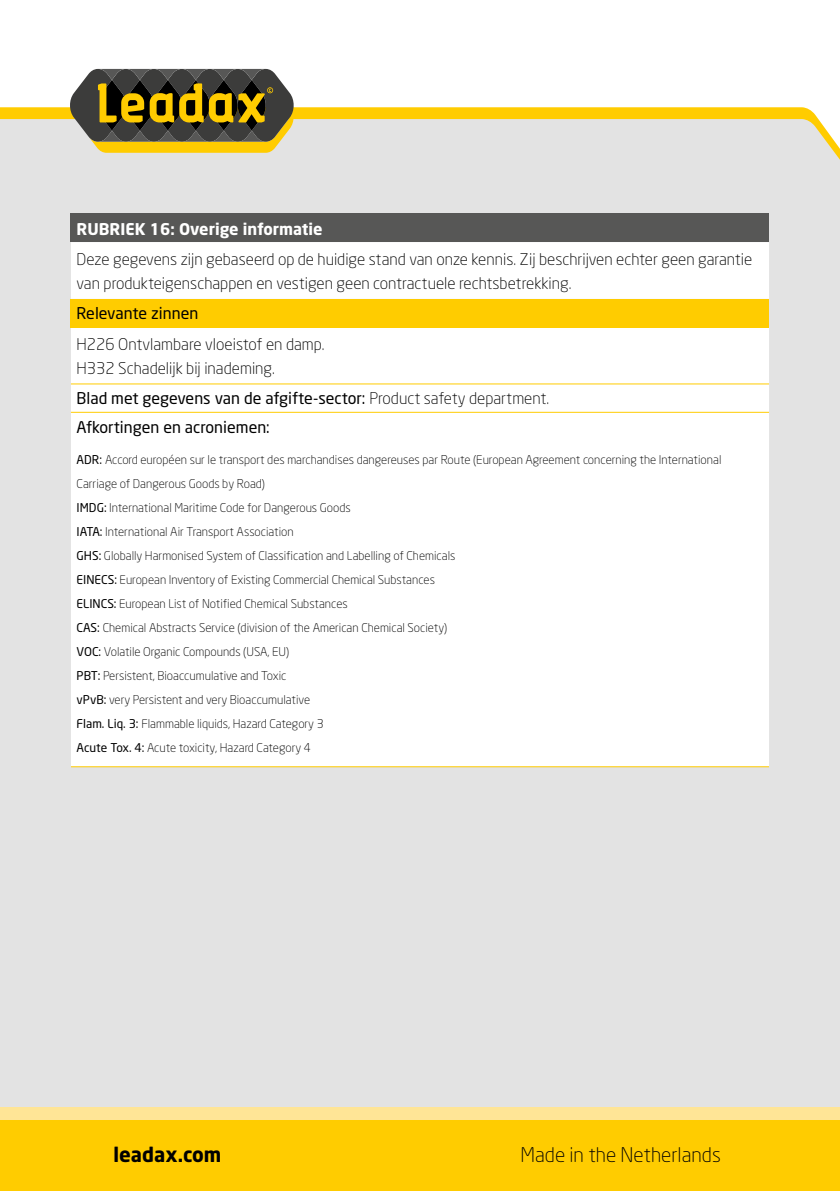
<style>
.page{position:relative;width:840px;height:1191px;background:#fff}
.page>*{position:absolute;margin:0;border:0;box-sizing:border-box;transform-origin:0 0}
.t1{font:300 20px "Neo Sans";color:#000}
.t2{font:700 20px "Neo Sans";color:#000}
.t3{font:300 16px/24px "Neo Sans";color:#000}
.t4{font:16px/28.6px "Neo Sans";color:#000}
.t5{font:700 16px "Neo Sans";color:#fff}
.t6{font:300 12px/24px "Neo Sans";color:#000}
.s1{font-weight:300}
.s2{font-weight:400}
</style>
<div class="page">
<div style="left:0;top:182px;width:839px;height:925px;background:#e3e3e3"></div>
<div style="left:0;top:1120px;width:839px;height:71px;background:#fc0"></div>
<svg style="left:0;top:107px;width:839px;height:75px;background:#e7e0c4"></svg>
<svg style="left:69px;top:69px;width:226px;height:84px;background:#7b6e36"></svg>
<div style="left:0;top:1107px;width:839px;height:13px;background:#ffe596"></div>
<div style="left:71px;top:214px;width:697px;height:28px;background:#575756"></div>
<svg style="left:71px;top:242px;width:697px;height:524px"></svg>
<div style="left:71px;top:299px;width:697px;height:28px;background:#fc0"></div>
<hr style="left:71px;top:383px;width:697px;height:1px;background:#fc0">
<hr style="left:71px;top:412px;width:697px;height:1px;background:#fc0">
<hr style="left:71px;top:766px;width:697px;height:1px;background:#fc0">
<h2 class="t5" style="left:77px;top:218px;width:247px">RUBRIEK 16: Overige informatie</h2>
<h2 class="t3" style="left:77px;top:247px;width:677px">Deze gegevens zijn gebaseerd op de huidige stand van onze kennis. Zij beschrijven echter geen garantie van produkteigenschappen en vestigen geen contractuele rechtsbetrekking.</h2>
<h2 class="t4" style="left:77px;top:299px;width:123px">Relevante zinnen</h2>
<h2 class="t3" style="left:77px;top:332px;width:249px">H226 Ontvlambare vloeistof en damp.<br>H332 Schadelijk bij inademing.</h2>
<h2 class="t4" style="left:77px;top:384px;width:474px">Blad met gegevens van de afgifte-sector: <span class="s1">Product safety department.<br></span>Afkortingen en acroniemen:</h2>
<p class="t6" style="left:77px;top:447px;width:646px"><span class="s2">ADR:</span> Accord européen sur le transport des marchandises dangereuses par Route (European Agreement concerning the International Carriage of Dangerous Goods by Road)<br><span class="s2">IMDG:</span> International Maritime Code for Dangerous Goods<br><span class="s2">IATA:</span> International Air Transport Association<br><span class="s2">GHS:</span> Globally Harmonised System of Classification and Labelling of Chemicals<br><span class="s2">EINECS:</span> European Inventory of Existing Commercial Chemical Substances<br><span class="s2">ELINCS:</span> European List of Notified Chemical Substances<br><span class="s2">CAS:</span> Chemical Abstracts Service (division of the American Chemical Society)<br><span class="s2">VOC:</span> Volatile Organic Compounds (USA, EU)<br><span class="s2">PBT:</span> Persistent, Bioaccumulative and Toxic<br><span class="s2">vPvB:</span> very Persistent and very Bioaccumulative<br><span class="s2">Flam. Liq. 3:</span> Flammable liquids, Hazard Category 3<br><span class="s2">Acute Tox. 4:</span> Acute toxicity, Hazard Category 4</p>
<h1 class="t2" style="left:113px;top:1141px;width:109px">leadax.com</h1>
<h1 class="t1" style="left:520px;top:1142px;width:202px">Made in the Netherlands</h1>
</div>
